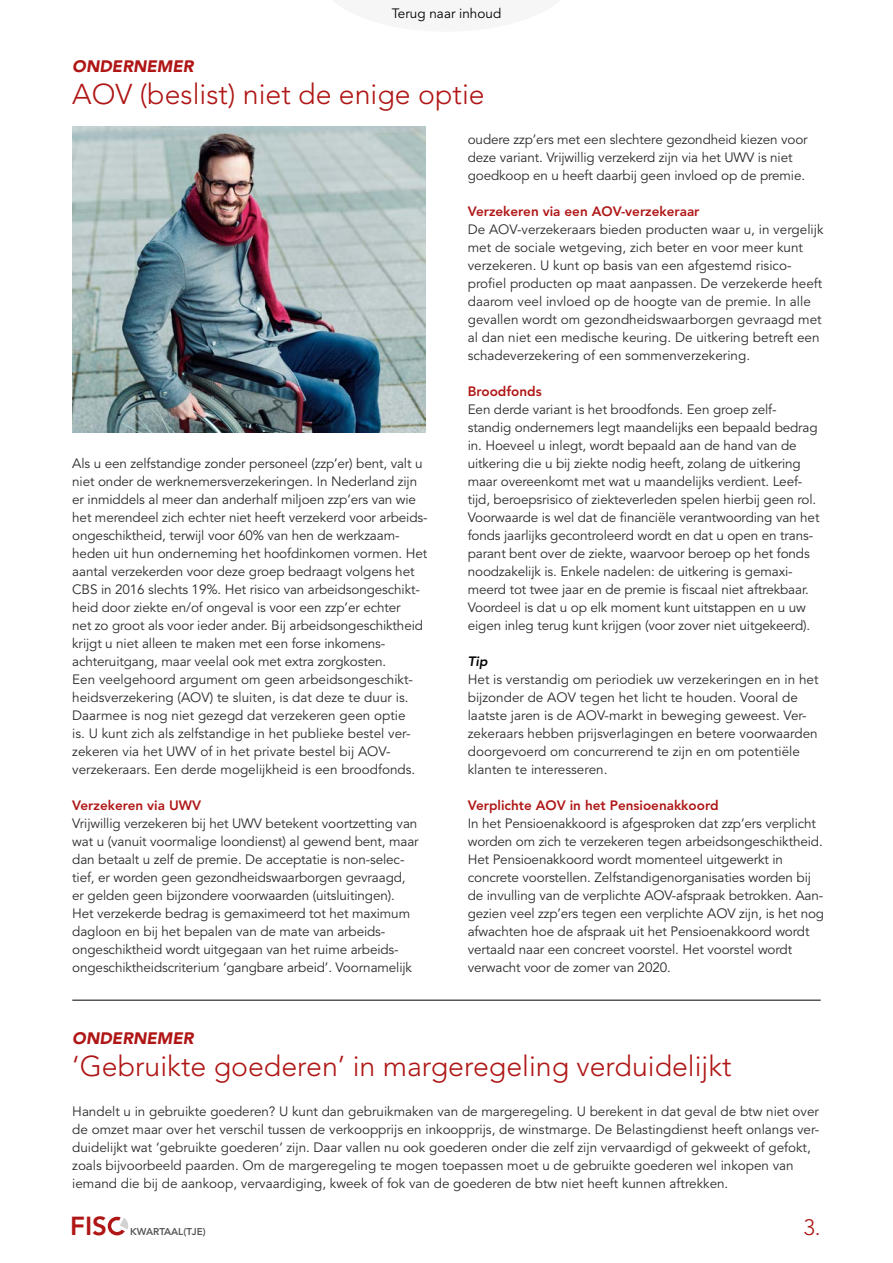
<style>
.page{position:relative;width:893px;height:1263px;background:#fff}
.page>*{position:absolute;margin:0;border:0;box-sizing:border-box;transform-origin:0 0}
.t1{font:300 28.5px "Avenir LT";color:#af1615}
.t2{font:800 25.95px "Avenir LT";color:#af1615}
.t3{font:300 22.2px "Avenir LT";color:#af1615}
.t4{font:italic 900 16.5px "Avenir LT";color:#af1615}
.t5{font:13.5px/18px "Avenir LT";letter-spacing:-.01em;color:#2c2c2c}
.t6{font:800 13.5px "Avenir LT";color:#af1615}
.t7{font:13.5px "Avenir LT";color:#000}
.t8{font:italic 800 13.5px "Avenir LT";color:#000}
.t9{font:800 9.9px "Avenir LT";color:#575756}
</style>
<div class="page">
<div style="left:108px;top:1217px;width:18px;height:18px;border:3px solid #af1615;border-radius:50%"></div>
<svg style="left:114px;top:1216px;width:14px;height:19px"></svg>
<img style="left:72px;top:126px;width:353px;height:306px">
<hr style="left:72px;top:1000px;width:749px;height:1px;background:#000">
<p class="t7" style="left:392px;top:5px;width:111px">Terug naar inhoud</p>
<p class="t4" style="left:72px;top:56px;width:123px">ONDERNEMER</p>
<h1 class="t1" style="left:72px;top:77px;width:414px">AOV (beslist) niet de enige optie</h1>
<p class="t5" style="left:72px;top:455px;width:357px">Als u een zelfstandige zonder personeel (zzp’er) bent, valt u niet onder de werknemersverzekeringen. In Nederland zijn er inmiddels al meer dan anderhalf miljoen zzp’ers van wie het merendeel zich echter niet heeft verzekerd voor arbeids&shy;ongeschiktheid, terwijl voor 60% van hen de werkzaam&shy;heden uit hun onderneming het hoofdinkomen vormen. Het aantal verzekerden voor deze groep bedraagt volgens het CBS in 2016 slechts 19%. Het risico van arbeidsongeschikt&shy;heid door ziekte en/of ongeval is voor een zzp’er echter<br>net zo groot als voor ieder ander. Bij arbeidsongeschiktheid krijgt u niet alleen te maken met een forse inkomens&shy;achteruitgang, maar veelal ook met extra zorgkosten.<br>Een veelgehoord argument om geen arbeidsongeschikt&shy;heidsverzekering (AOV) te sluiten, is dat deze te duur is.<br>Daarmee is nog niet gezegd dat verzekeren geen optie<br>is. U kunt zich als zelfstandige in het publieke bestel ver&shy;zekeren via het UWV of in het private bestel bij AOV&shy;verzekeraars. Een derde mogelijkheid is een broodfonds.</p>
<p class="t6" style="left:72px;top:797px;width:130px">Verzekeren via UWV</p>
<p class="t5" style="left:72px;top:815px;width:348px">Vrijwillig verzekeren bij het UWV betekent voortzetting van wat u (vanuit voormalige loondienst) al gewend bent, maar dan betaalt u zelf de premie. De acceptatie is non-selec&shy;tief, er worden geen gezondheidswaarborgen gevraagd, er gelden geen bijzondere voorwaarden (uitsluitingen).<br>Het verzekerde bedrag is gemaximeerd tot het maximum dagloon en bij het bepalen van de mate van arbeids&shy;ongeschiktheid wordt uitgegaan van het ruime arbeids&shy;ongeschiktheidscriterium ‘gangbare arbeid’. Voornamelijk</p>
<p class="t5" style="left:468px;top:131px;width:342px">oudere zzp’ers met een slechtere gezondheid kiezen voor deze variant. Vrijwillig verzekerd zijn via het UWV is niet goedkoop en u heeft daarbij geen invloed op de premie.</p>
<p class="t6" style="left:468px;top:203px;width:233px">Verzekeren via een AOV-verzekeraar</p>
<p class="t5" style="left:468px;top:221px;width:357px">De AOV-verzekeraars bieden producten waar u, in vergelijk met de sociale wetgeving, zich beter en voor meer kunt verzekeren. U kunt op basis van een afgestemd risico&shy;profiel producten op maat aanpassen. De verzekerde heeft daarom veel invloed op de hoogte van de premie. In alle gevallen wordt om gezondheidswaarborgen gevraagd met al dan niet een medische keuring. De uitkering betreft een schadeverzekering of een sommenverzekering.</p>
<p class="t6" style="left:468px;top:383px;width:75px">Broodfonds</p>
<p class="t5" style="left:468px;top:401px;width:353px">Een derde variant is het broodfonds. Een groep zelf&shy;standig ondernemers legt maandelijks een bepaald bedrag in. Hoeveel u inlegt, wordt bepaald aan de hand van de uitkering die u bij ziekte nodig heeft, zolang de uitkering maar overeenkomt met wat u maandelijks verdient. Leef&shy;tijd, beroepsrisico of ziekteverleden spelen hierbij geen rol.<br>Voorwaarde is wel dat de financiële verantwoording van het fonds jaarlijks gecontroleerd wordt en dat u open en trans&shy;parant bent over de ziekte, waarvoor beroep op het fonds noodzakelijk is. Enkele nadelen: de uitkering is gemaxi&shy;meerd tot twee jaar en de premie is fiscaal niet aftrekbaar.<br>Voordeel is dat u op elk moment kunt uitstappen en u uw eigen inleg terug kunt krijgen (voor zover niet uitgekeerd).</p>
<p class="t8" style="left:468px;top:653px;width:21px">Tip</p>
<p class="t5" style="left:468px;top:671px;width:352px">Het is verstandig om periodiek uw verzekeringen en in het bijzonder de AOV tegen het licht te houden. Vooral de laatste jaren is de AOV-markt in beweging geweest. Ver&shy;zekeraars hebben prijsverlagingen en betere voorwaarden doorgevoerd om concurrerend te zijn en om potentiële klanten te interesseren.</p>
<p class="t6" style="left:468px;top:797px;width:252px">Verplichte AOV in het Pensioenakkoord</p>
<p class="t5" style="left:468px;top:814px;width:358px">In het Pensioenakkoord is afgesproken dat zzp’ers verplicht worden om zich te verzekeren tegen arbeidsongeschiktheid.<br>Het Pensioenakkoord wordt momenteel uitgewerkt in concrete voorstellen. Zelfstandigenorganisaties worden bij de invulling van de verplichte AOV-afspraak betrokken. Aan&shy;gezien veel zzp’ers tegen een verplichte AOV zijn, is het nog afwachten hoe de afspraak uit het Pensioenakkoord wordt vertaald naar een concreet voorstel. Het voorstel wordt verwacht voor de zomer van 2020.</p>
<p class="t4" style="left:72px;top:1028px;width:123px">ONDERNEMER</p>
<h1 class="t1" style="left:72px;top:1049px;width:661px">‘Gebruikte goederen’ in margeregeling verduidelijkt</h1>
<p class="t5" style="left:72px;top:1103px;width:748px">Handelt u in gebruikte goederen? U kunt dan gebruikmaken van de margeregeling. U berekent in dat geval de btw niet over de omzet maar over het verschil tussen de verkoopprijs en inkoopprijs, de winstmarge. De Belastingdienst heeft onlangs ver&shy;duidelijkt wat ‘gebruikte goederen’ zijn. Daar vallen nu ook goederen onder die zelf zijn vervaardigd of gekweekt of gefokt, zoals bijvoorbeeld paarden. Om de margeregeling te mogen toepassen moet u de gebruikte goederen wel inkopen van iemand die bij de aankoop, vervaardiging, kweek of fok van de goederen de btw niet heeft kunnen aftrekken.</p>
<h2 class="t2" style="left:70px;top:1210px;width:38px">FIS</h2>
<p class="t9" style="left:130px;top:1226px;width:77px">KWARTAAL(TJE)</p>
<h3 class="t3" style="left:803px;top:1214px;width:19px">3.</h3>
</div>
